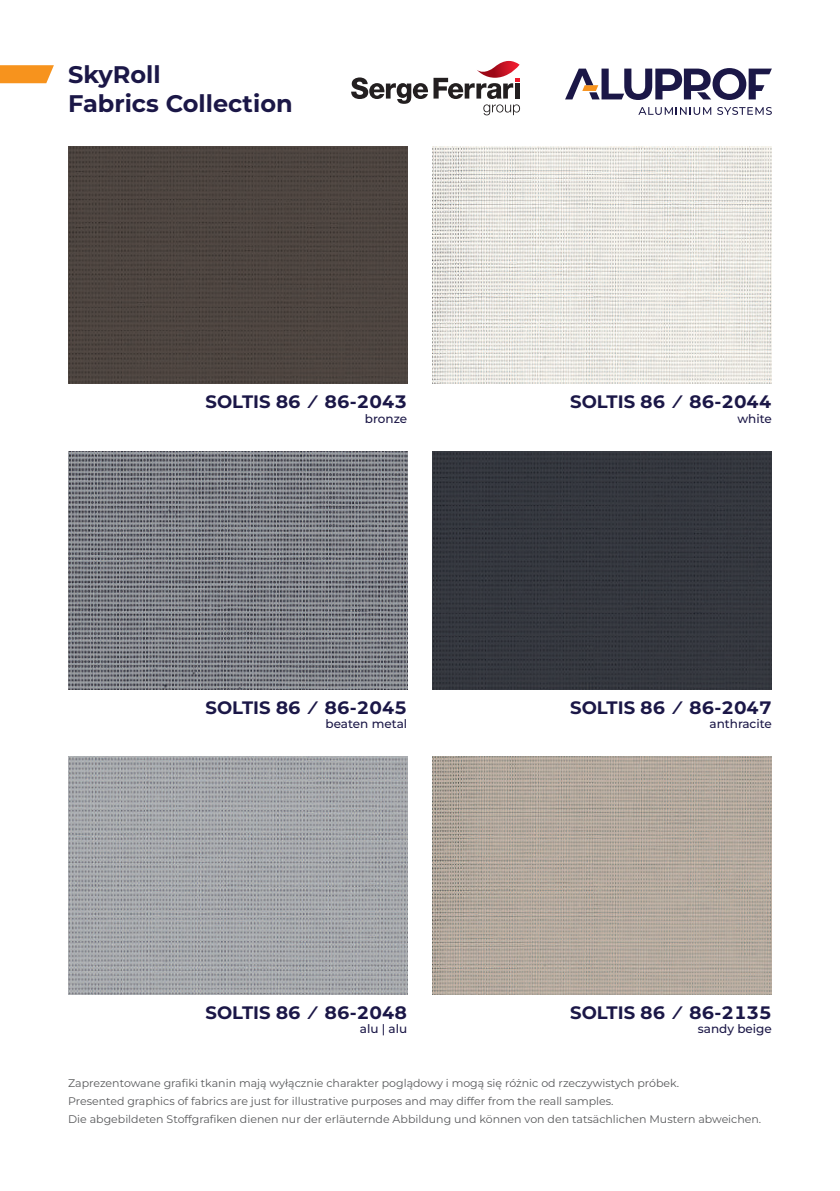
<style>
.page{position:relative;width:840px;height:1191px;background:#fff}
.page>*{position:absolute;margin:0;border:0;box-sizing:border-box;transform-origin:0 0}
.t1{font:700 24px/28.8px "Aluprof Sans";color:#1b1747}
.t2{font:700 18px "Aluprof Sans";color:#1b1747}
.t3{font:500 12px "Aluprof Sans";color:#1b1747}
.t4{font:11px/18px "Aluprof Sans";color:#57585a}
</style>
<div class="page">
<svg style="left:565px;top:68px;width:206px;height:32px"></svg>
<svg style="left:638px;top:107px;width:72px;height:8px"></svg>
<svg style="left:717px;top:107px;width:54px;height:8px"></svg>
<svg style="left:0;top:65px;width:54px;height:18px"></svg>
<svg style="left:351px;top:61px;width:168px;height:54px"></svg>
<img style="left:432px;top:146px;width:339px;height:238px">
<div style="left:432px;top:451px;width:339px;height:238px;background:#34373e"></div>
<img style="left:432px;top:756px;width:339px;height:238px">
<img style="left:68px;top:146px;width:339px;height:238px">
<img style="left:68px;top:451px;width:339px;height:238px">
<img style="left:68px;top:756px;width:339px;height:238px">
<h1 class="t1" style="left:68px;top:60px;width:226px">SkyRoll<br>Fabrics Collection</h1>
<h2 class="t2" style="left:205px;top:389px;width:203px">SOLTIS 86 ⁄ 86-2043</h2>
<p class="t3" style="left:365px;top:410px;width:44px">bronze</p>
<h2 class="t2" style="left:570px;top:389px;width:203px">SOLTIS 86 ⁄ 86-2044</h2>
<p class="t3" style="left:737px;top:410px;width:36px">white</p>
<h2 class="t2" style="left:205px;top:694px;width:203px">SOLTIS 86 ⁄ 86-2045</h2>
<p class="t3" style="left:325px;top:715px;width:83px">beaten metal</p>
<h2 class="t2" style="left:570px;top:694px;width:203px">SOLTIS 86 ⁄ 86-2047</h2>
<p class="t3" style="left:709px;top:715px;width:64px">anthracite</p>
<h2 class="t2" style="left:205px;top:999px;width:203px">SOLTIS 86 ⁄ 86-2048</h2>
<p class="t3" style="left:359px;top:1020px;width:49px">alu | alu</p>
<h2 class="t2" style="left:570px;top:999px;width:203px">SOLTIS 86 ⁄ 86-2135</h2>
<p class="t3" style="left:697px;top:1020px;width:75px">sandy beige</p>
<p class="t4" style="left:68px;top:1073px;width:694px">Zaprezentowane grafiki tkanin mają wyłącznie charakter poglądowy i mogą się różnic od rzeczywistych próbek.<br>Presented graphics of fabrics are just for illustrative purposes and may differ from the reall samples.<br>Die abgebildeten Stoffgrafiken dienen nur der erläuternde Abbildung und können von den tatsächlichen Mustern abweichen.</p>
</div>
